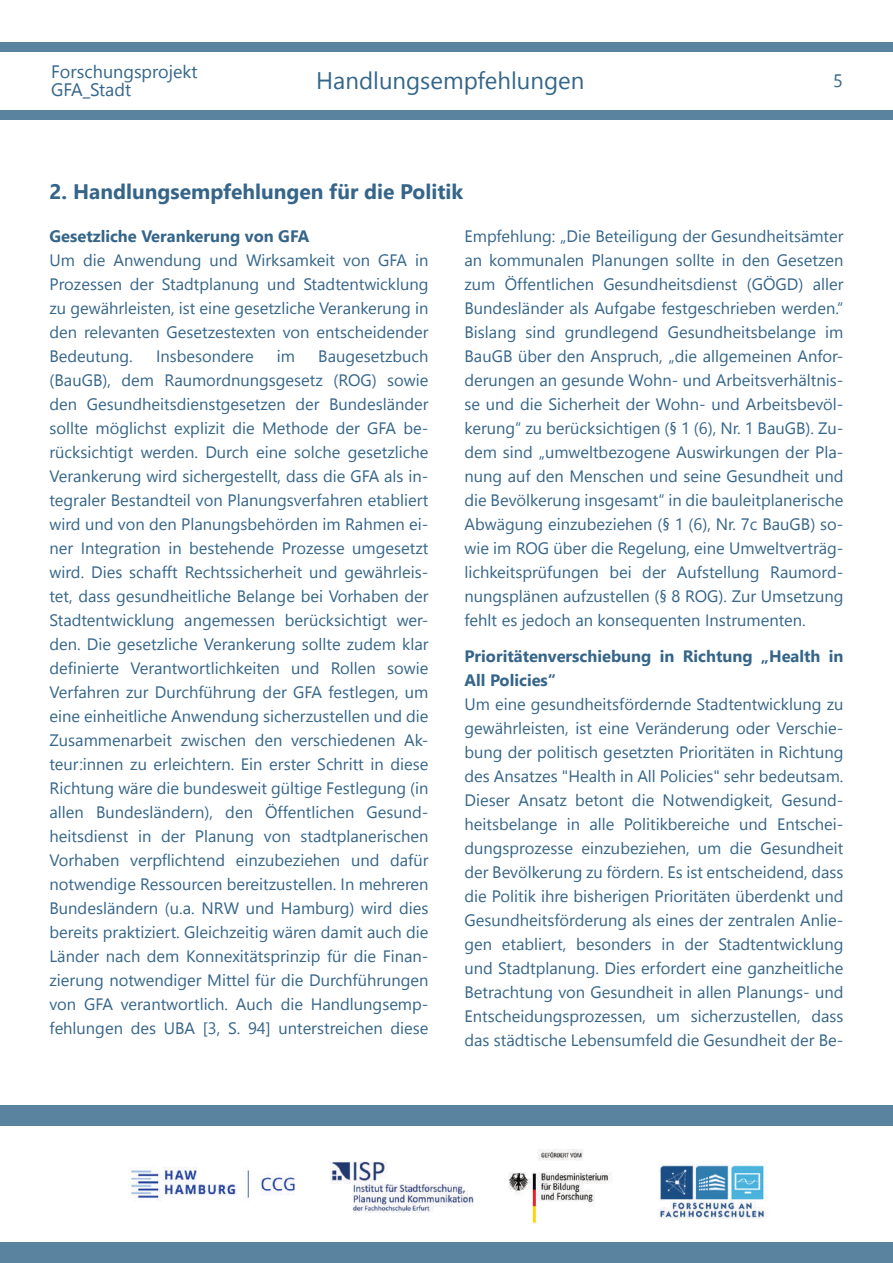
<style>
.page{position:relative;width:893px;height:1263px;background:#fff}
.page>*{position:absolute;margin:0;border:0;box-sizing:border-box;transform-origin:0 0}
.t1{font:24px "Leelawadee UI";color:#33668a}
.t2{font:700 21px "Leelawadee UI";color:#356589}
.t3{font:18px/18px "Leelawadee UI";color:#33668a}
.t4{font:16.5px/24px "Leelawadee UI";color:#356589;text-align:justify}
.t5{font:700 16.5px/24px "Leelawadee UI";color:#356589}
</style>
<div class="page">
<div style="left:0;top:42px;width:893px;height:10px;background:#5a83a0"></div>
<div style="left:0;top:110px;width:893px;height:9px;background:#5a83a0"></div>
<div style="left:0;top:1105px;width:893px;height:20px;background:#5a83a0"></div>
<div style="left:0;top:1243px;width:893px;height:20px;background:#5a83a0"></div>
<img style="left:130px;top:1149px;width:637px;height:75px">
<p class="t3" style="left:50px;top:64px;width:148px">Forschungsprojekt<br>GFA_Stadt</p>
<h1 class="t1" style="left:316px;top:72px;width:270px">Handlungsempfehlungen</h1>
<h1 class="t1" style="left:485px;top:72px;width:14px">e</h1>
<p class="t2" style="left:50px;top:184px;width:415px">2. Handlungsempfehlungen für die Politik</p>
<p class="t3" style="left:835px;top:73px;width:11px">5</p>
<p class="t5" style="left:50px;top:226px;width:261px">Gesetzliche Verankerung von GFA</p>
<p class="t4" style="left:50px;top:250px;width:380px">Um die Anwendung und Wirksamkeit von GFA in Prozessen der Stadtplanung und Stadtentwicklung zu gewährleisten, ist eine gesetzliche Verankerung in den relevanten Gesetzestexten von entscheidender Bedeutung.</p>
<p class="t4" style="left:50px;top:346px;width:380px;text-indent:269px">Baugesetzbuch (BauGB), dem Raumordnungsgesetz (ROG) sowie den Gesundheitsdienstgesetzen der Bundesländer sollte möglichst explizit die Methode der GFA be&shy;rücksichtigt werden. Durch eine solche gesetzliche Verankerung wird sichergestellt, dass die GFA als in&shy;tegraler Bestandteil von Planungsverfahren etabliert wird und von den Planungsbehörden im Rahmen ei&shy;ner Integration in bestehende Prozesse umgesetzt wird. Dies schafft Rechtssicherheit und gewährleis&shy;tet, dass gesundheitliche Belange bei Vorhaben der Stadtentwicklung angemessen berücksichtigt wer&shy;den. Die gesetzliche Verankerung sollte zudem klar definierte Verantwortlichkeiten und Rollen sowie Verfahren zur Durchführung der GFA festlegen, um eine einheitliche Anwendung sicherzustellen und die Zusammenarbeit zwischen den verschiedenen Ak&shy;teur:innen zu erleichtern. Ein erster Schritt in diese Richtung wäre die bundesweit gültige Festlegung (in allen Bundesländern), den Öffentlichen Gesund&shy;heitsdienst in der Planung von stadtplanerischen Vorhaben verpflichtend einzubeziehen und dafür notwendige Ressourcen bereitzustellen. In mehreren Bundesländern (u.a. NRW und Hamburg) wird dies bereits praktiziert. Gleichzeitig wären damit auch die Länder nach dem Konnexitätsprinzip für die Finan&shy;zierung notwendiger Mittel für die Durchführungen von GFA verantwortlich. Auch die Handlungsemp&shy;fehlungen des UBA [3, S. 94] unterstreichen diese</p>
<p class="t4" style="left:156px;top:346px;width:99px">Insbesondere</p>
<p class="t4" style="left:277px;top:346px;width:20px">im</p>
<p class="t4" style="left:464px;top:226px;width:380px">Empfehlung: „Die Beteiligung der Gesundheitsämter an kommunalen Planungen sollte in den Gesetzen zum Öffentlichen Gesundheitsdienst (GÖGD) aller Bundesländer als Aufgabe festgeschrieben werden.“ Bislang sind grundlegend Gesundheitsbelange im BauGB über den Anspruch, „die allgemeinen Anfor&shy;derungen an gesunde Wohn- und Arbeitsverhältnis&shy;se und die Sicherheit der Wohn- und Arbeitsbevöl&shy;kerung“ zu berücksichtigen (§ 1 (6), Nr. 1 BauGB). Zu&shy;dem sind „umweltbezogene Auswirkungen der Pla&shy;nung auf den Menschen und seine Gesundheit und die Bevölkerung insgesamt“ in die bauleitplanerische Abwägung einzubeziehen (§ 1 (6), Nr. 7c BauGB) so&shy;wie im ROG über die Regelung, eine Umweltverträg&shy;lichkeitsprüfungen bei der Aufstellung Raumord&shy;nungsplänen aufzustellen (§ 8 ROG). Zur Umsetzung fehlt es jedoch an konsequenten Instrumenten.</p>
<p class="t5" style="left:464px;top:646px;width:380px">Prioritätenverschiebung in Richtung „Health in<br>All Policies“</p>
<p class="t4" style="left:464px;top:694px;width:380px">Um eine gesundheitsfördernde Stadtentwicklung zu gewährleisten, ist eine Veränderung oder Verschie&shy;bung der politisch gesetzten Prioritäten in Richtung des Ansatzes "Health in All Policies" sehr bedeutsam.<br>Dieser Ansatz betont die Notwendigkeit, Gesund&shy;heitsbelange in alle Politikbereiche und Entschei&shy;dungsprozesse einzubeziehen, um die Gesundheit der Bevölkerung zu fördern. Es ist entscheidend, dass die Politik ihre bisherigen Prioritäten überdenkt und Gesundheitsförderung als eines der zentralen Anlie&shy;gen etabliert, besonders in der Stadtentwicklung und Stadtplanung. Dies erfordert eine ganzheitliche Betrachtung von Gesundheit in allen Planungs- und Entscheidungsprozessen, um sicherzustellen, dass das städtische Lebensumfeld die Gesundheit der Be-</p>
</div>
